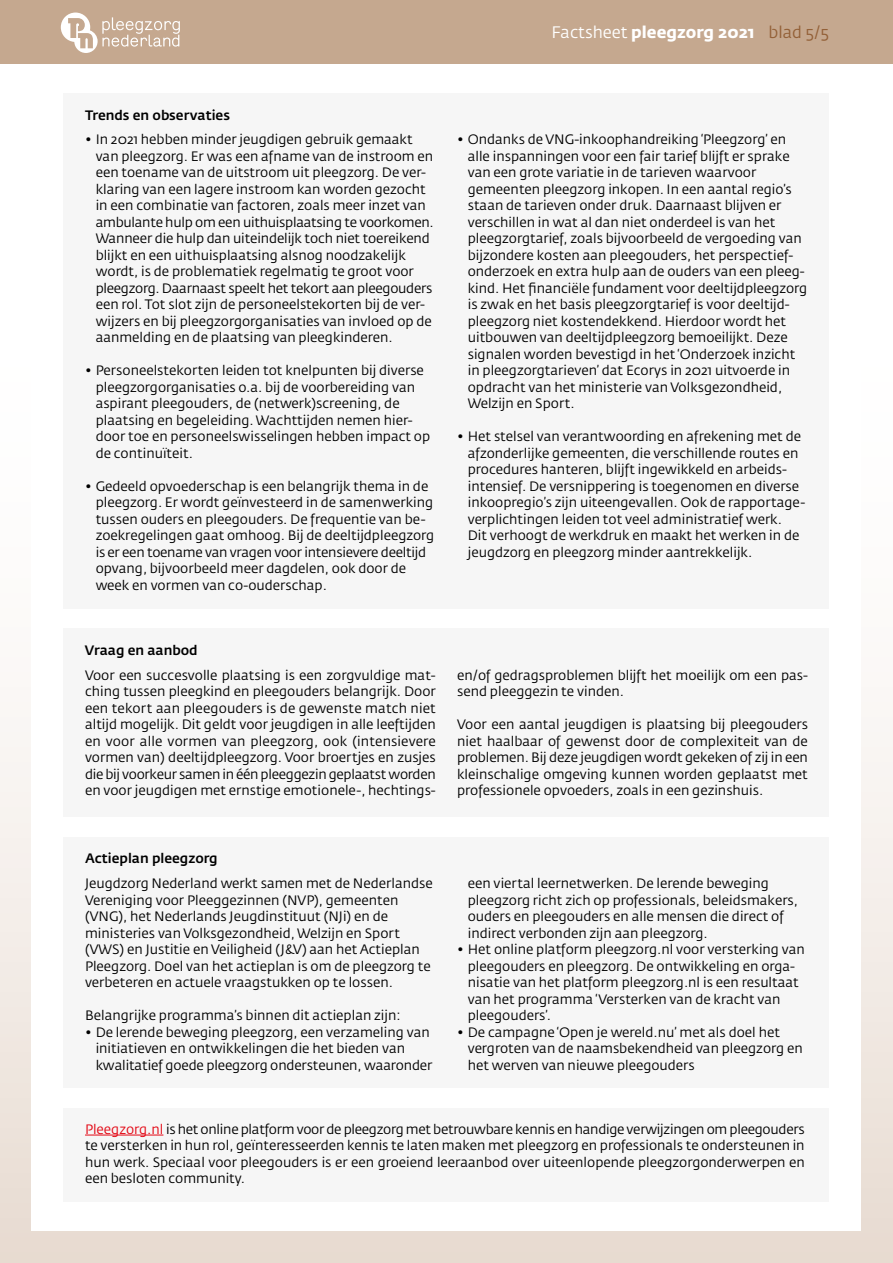
<style>
.page{position:relative;width:893px;height:1263px;background:#fff}
.page>*{position:absolute;margin:0;border:0;box-sizing:border-box;transform-origin:0 0}
.t1{font:700 16.5px "Fedra Sans Std";color:#fff}
.t2{font:13.5px/16.5px "Fedra Sans Std";color:#000}
.t3{font:500 13.5px "Fedra Sans Std";color:#000}
.s1{font-weight:400}
.s2{font-weight:400;color:#936037}
.s3{color:#e30613}
</style>
<div class="page">
<div style="left:0;top:302px;width:893px;height:961px;background:linear-gradient(to bottom,#fff,#eadfd7)"></div>
<div style="left:31px;top:70px;width:829px;height:1161px;background:#fff"></div>
<div style="left:0;top:0;width:893px;height:64px;background:#c5a88f"></div>
<svg style="left:61px;top:13px;width:119px;height:40px"></svg>
<div style="left:64px;top:94px;width:765px;height:515px;background:#f6f6f6"></div>
<div style="left:64px;top:837px;width:765px;height:251px;background:#f6f6f6"></div>
<div style="left:64px;top:629px;width:765px;height:188px;background:#f6f6f6"></div>
<div style="left:64px;top:1108px;width:765px;height:94px;background:#f6f6f6"></div>
<hr style="left:85px;top:1135px;width:78px;height:1px;background:#e30613">
<p class="t1" style="left:551px;top:22px;width:279px"><span class="s1">Factsheet</span> pleegzorg 2021 <span class="s2">blad 5/5</span></p>
<p class="t3" style="left:85px;top:106px;width:147px">Trends en observaties</p>
<p class="t2" style="left:96px;top:131px;width:340px;text-indent:-11px">• In 2021 hebben minder jeugdigen gebruik gemaakt van pleegzorg. Er was een afname van de instroom en een toename van de uitstroom uit pleegzorg. De ver&shy;klaring van een lagere instroom kan worden gezocht in een combinatie van factoren, zoals meer inzet van ambulante hulp om een uithuisplaatsing te voorkomen.<br>Wanneer die hulp dan uiteindelijk toch niet toereikend blijkt en een uithuisplaatsing alsnog noodzakelijk wordt, is de problematiek regelmatig te groot voor pleegzorg. Daarnaast speelt het tekort aan pleegouders een rol. Tot slot zijn de personeelstekorten bij de ver&shy;wijzers en bij pleegzorgorganisaties van invloed op de aanmelding en de plaatsing van pleegkinderen.</p>
<p class="t2" style="left:96px;top:362px;width:336px;text-indent:-11px">• Personeelstekorten leiden tot knelpunten bij diverse pleegzorgorganisaties o.a. bij de voorbereiding van aspirant pleegouders, de (netwerk)screening, de plaatsing en begeleiding. Wachttijden nemen hier&shy;door toe en personeelswisselingen hebben impact op de continuïteit.</p>
<p class="t2" style="left:96px;top:478px;width:340px;text-indent:-11px">• Gedeeld opvoederschap is een belangrijk thema in de pleegzorg. Er wordt geïnvesteerd in de samenwerking tussen ouders en pleegouders. De frequentie van be&shy;zoekregelingen gaat omhoog. Bij de deeltijdpleegzorg is er een toename van vragen voor intensievere deeltijd opvang, bijvoorbeeld meer dagdelen, ook door de week en vormen van co-ouderschap.</p>
<p class="t3" style="left:85px;top:642px;width:114px">Vraag en aanbod</p>
<p class="t2" style="left:468px;top:131px;width:341px;text-indent:-11px">• Ondanks de VNG-inkoophandreiking ‘Pleegzorg’ en alle inspanningen voor een fair tarief blijft er sprake van een grote variatie in de tarieven waarvoor gemeenten pleegzorg inkopen. In een aantal regio’s staan de tarieven onder druk. Daarnaast blijven er verschillen in wat al dan niet onderdeel is van het pleegzorgtarief, zoals bijvoorbeeld de vergoeding van bijzondere kosten aan pleegouders, het perspectief&shy;onderzoek en extra hulp aan de ouders van een pleeg&shy;kind. Het financiële fundament voor deeltijdpleegzorg is zwak en het basis pleegzorgtarief is voor deeltijd&shy;pleegzorg niet kostendekkend. Hierdoor wordt het uitbouwen van deeltijdpleegzorg bemoeilijkt. Deze signalen worden bevestigd in het ‘Onderzoek inzicht in pleegzorgtarieven’ dat Ecorys in 2021 uitvoerde in opdracht van het ministerie van Volksgezondheid, Welzijn en Sport.</p>
<p class="t2" style="left:468px;top:428px;width:339px;text-indent:-11px">• Het stelsel van verantwoording en afrekening met de afzonderlijke gemeenten, die verschillende routes en procedures hanteren, blijft ingewikkeld en arbeids&shy;intensief. De versnippering is toegenomen en diverse inkoopregio’s zijn uiteengevallen. Ook de rapportage&shy;verplichtingen leiden tot veel administratief werk.<br>Dit verhoogt de werkdruk en maakt het werken in de jeugdzorg en pleegzorg minder aantrekkelijk.</p>
<p class="t2" style="left:85px;top:667px;width:352px;text-align:justify">Voor een succesvolle plaatsing is een zorgvuldige mat&shy;ching tussen pleegkind en pleegouders belangrijk. Door een tekort aan pleegouders is de gewenste match niet altijd mogelijk. Dit geldt voor jeugdigen in alle leeftijden en voor alle vormen van pleegzorg, ook (intensievere vormen van) deeltijdpleegzorg. Voor broertjes en zusjes die bij voorkeur samen in één pleeggezin geplaatst worden en voor jeugdigen met ernstige emotionele-, hechtings-</p>
<p class="t2" style="left:457px;top:667px;width:352px">en/of gedragsproblemen blijft het moeilijk om een pas&shy;send pleeggezin te vinden.</p>
<p class="t2" style="left:457px;top:716px;width:352px;text-align:justify">Voor een aantal jeugdigen is plaatsing bij pleegouders niet haalbaar of gewenst door de complexiteit van de problemen. Bij deze jeugdigen wordt gekeken of zij in een kleinschalige omgeving kunnen worden geplaatst met professionele opvoeders, zoals in een gezinshuis.</p>
<p class="t3" style="left:85px;top:850px;width:134px">Actieplan pleegzorg</p>
<p class="t2" style="left:85px;top:875px;width:349px">Jeugdzorg Nederland werkt samen met de Nederlandse Vereniging voor Pleeggezinnen (NVP), gemeenten (VNG), het Nederlands Jeugdinstituut (NJi) en de ministeries van Volksgezondheid, Welzijn en Sport (VWS) en Justitie en Veiligheid (J&amp;V) aan het Actieplan Pleegzorg. Doel van het actieplan is om de pleegzorg te verbeteren en actuele vraagstukken op te lossen.</p>
<p class="t2" style="left:85px;top:1007px;width:317px">Belangrijke programma’s binnen dit actieplan zijn:</p>
<p class="t2" style="left:96px;top:1024px;width:338px;text-indent:-11px">• De lerende beweging pleegzorg, een verzameling van initiatieven en ontwikkelingen die het bieden van kwalitatief goede pleegzorg ondersteunen, waaronder</p>
<p class="t2" style="left:468px;top:875px;width:332px">een viertal leernetwerken. De lerende beweging pleegzorg richt zich op professionals, beleidsmakers, ouders en pleegouders en alle mensen die direct of indirect verbonden zijn aan pleegzorg.</p>
<p class="t2" style="left:468px;top:941px;width:339px;text-indent:-11px">• Het online platform pleegzorg.nl voor versterking van pleegouders en pleegzorg. De ontwikkeling en orga&shy;nisatie van het platform pleegzorg.nl is een resultaat van het programma ‘Versterken van de kracht van pleegouders’.</p>
<p class="t2" style="left:468px;top:1024px;width:336px;text-indent:-11px">• De campagne ‘Open je wereld.nu’ met als doel het vergroten van de naamsbekendheid van pleegzorg en het werven van nieuwe pleegouders</p>
<p class="t2" style="left:85px;top:1121px;width:721px;text-align:justify"><span class="s3">Pleegzorg.nl</span> is het online platform voor de pleegzorg met betrouwbare kennis en handige verwijzingen om pleegouders te versterken in hun rol, geïnteresseerden kennis te laten maken met pleegzorg en professionals te ondersteunen in hun werk. Speciaal voor pleegouders is er een groeiend leeraanbod over uiteenlopende pleegzorgonderwerpen en een besloten community.</p>
</div>
